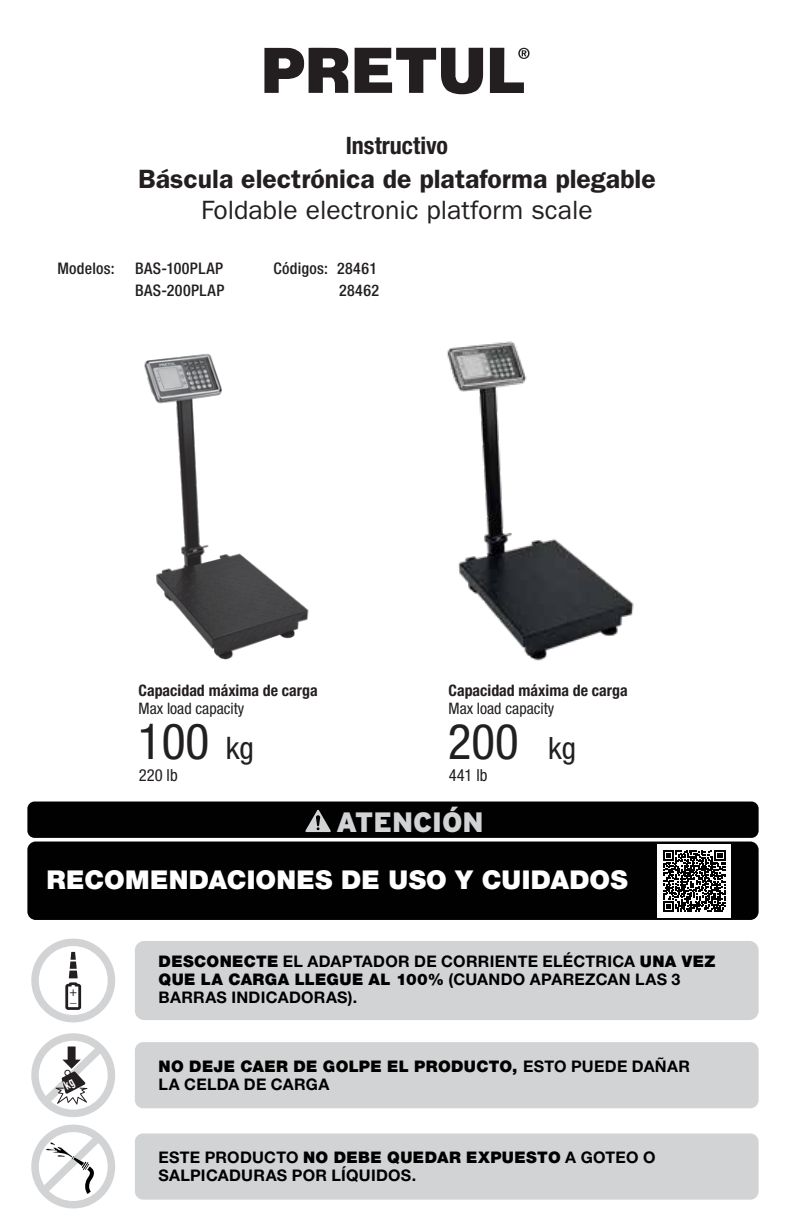
<style>
.page{position:relative;width:794px;height:1224px;background:#fff}
.page>*{position:absolute;margin:0;border:0;box-sizing:border-box;transform-origin:0 0}
.t1{font:condensed 49.8px "Helvetica Neue LT Std";color:#221f1f}
.t2{font:condensed 49.2px "Helvetica Neue LT Std";color:#221f1f}
.t3{font:900 28px "Interstate";color:#d2d3d4}
.t4{font:600 26.6px "ITC Franklin Gothic Std";color:#231f20}
.t5{font:26.6px "ITC Franklin Gothic Std";color:#231f20}
.t6{font:900 26px "Helvetica Neue LT Std";letter-spacing:.01em;color:#fff}
.t7{font:700 condensed 24px "Helvetica Neue LT Std";color:#231f20}
.t8{font:condensed 16.6px "Helvetica Neue LT Std";color:#231f20}
.t9{font:700 16px/18px "Helvetica Neue LT Std";letter-spacing:.02em;color:#000}
.t10{font:900 16px/18px "Helvetica Neue LT Std";letter-spacing:.02em;color:#000}
.t11{font:500 condensed 16px/22px "Helvetica Neue LT Std";letter-spacing:.025em;color:#231f20}
.t12{font:700 condensed 15.8px "Helvetica Neue LT Std";color:#231f20}
.t13{font:condensed 15.8px "Helvetica Neue LT Std";color:#231f20}
.t14{font:condensed 12.8px "Helvetica Neue LT Std";color:#231f20}
.s1{font-size:31px}
.s2{font-size:30.8px}
.s3{font-weight:900}
.s4{font-weight:700}
</style>
<div class="page">
<div style="left:27px;top:802px;width:731px;height:36px;background:#010101;border-radius:7px"></div>
<svg style="left:305px;top:810px;width:26px;height:22px"></svg>
<div style="left:135px;top:941px;width:623px;height:79px;background:#d2d3d4;border-radius:9px"></div>
<div style="left:27px;top:842px;width:731px;height:78px;background:#010101;border-radius:8px"></div>
<div style="left:135px;top:1042px;width:623px;height:66px;background:#d2d3d4;border-radius:8px"></div>
<div style="left:135px;top:1133px;width:623px;height:67px;background:#d2d3d4;border-radius:8px"></div>
<svg style="left:31px;top:1125px;width:84px;height:83px"></svg>
<svg style="left:31px;top:939px;width:84px;height:83px"></svg>
<div style="left:657px;top:844px;width:74px;height:74px;background:#fff"></div>
<svg style="left:663px;top:850px;width:62px;height:62px"></svg>
<svg style="left:490px;top:48px;width:39px;height:45px"></svg>
<svg style="left:264px;top:48px;width:220px;height:46px"></svg>
<img style="left:144px;top:353px;width:165px;height:307px">
<img style="left:447px;top:341px;width:187px;height:320px">
<svg style="left:31px;top:1033px;width:84px;height:84px"></svg>
<h3 class="t7" style="left:346px;top:131px;width:104px">Instructivo</h3>
<h3 class="t4" style="left:138px;top:163px;width:519px">Báscula electrónica de plataforma plegable</h3>
<h3 class="t5" style="left:201px;top:195px;width:393px">Foldable electronic platform scale</h3>
<p class="t11" style="left:57px;top:257px;width:59px">Modelos:</p>
<p class="t11" style="left:135px;top:257px;width:91px">BAS-100PLAP<br>BAS-200PLAP</p>
<p class="t11" style="left:273px;top:257px;width:56px">Códigos:</p>
<p class="t11" style="left:337px;top:257px;width:44px">28461<br>28462</p>
<p class="t12" style="left:139px;top:681px;width:181px">Capacidad máxima de carga</p>
<p class="t13" style="left:139px;top:699px;width:107px">Max load capacity</p>
<h1 class="t1" style="left:138px;top:712px;width:118px">100 <span class="s1">kg</span></h1>
<p class="t8" style="left:139px;top:765px;width:40px">220 lb</p>
<p class="t12" style="left:448px;top:681px;width:181px">Capacidad máxima de carga</p>
<p class="t13" style="left:448px;top:699px;width:107px">Max load capacity</p>
<h2 class="t2" style="left:448px;top:713px;width:130px">200 <span class="s2">kg</span></h2>
<p class="t8" style="left:449px;top:765px;width:40px">441 lb</p>
<h3 class="t3" style="left:336px;top:806px;width:149px">ATENCIÓN</h3>
<h3 class="t6" style="left:46px;top:864px;width:583px">RECOMENDACIONES DE USO Y CUIDADOS</h3>
<p class="t14" style="left:69px;top:987px;width:9px">+_</p>
<p class="t9" style="left:159px;top:952px;width:558px"><span class="s3">DESCONECTE</span> EL ADAPTADOR DE CORRIENTE ELÉCTRICA <span class="s3">UNA VEZ<br>QUE LA CARGA LLEGUE AL 100%</span> (CUANDO APAREZCAN LAS 3<br>BARRAS INDICADORAS).</p>
<p class="t10" style="left:159px;top:1058px;width:533px">NO DEJE CAER DE GOLPE EL PRODUCTO, <span class="s4">ESTO PUEDE DAÑAR<br>LA CELDA DE CARGA</span></p>
<p class="t9" style="left:159px;top:1148px;width:498px">ESTE PRODUCTO <span class="s3">NO DEBE QUEDAR EXPUESTO</span> A GOTEO O<br>SALPICADURAS POR LÍQUIDOS.</p>
</div>
